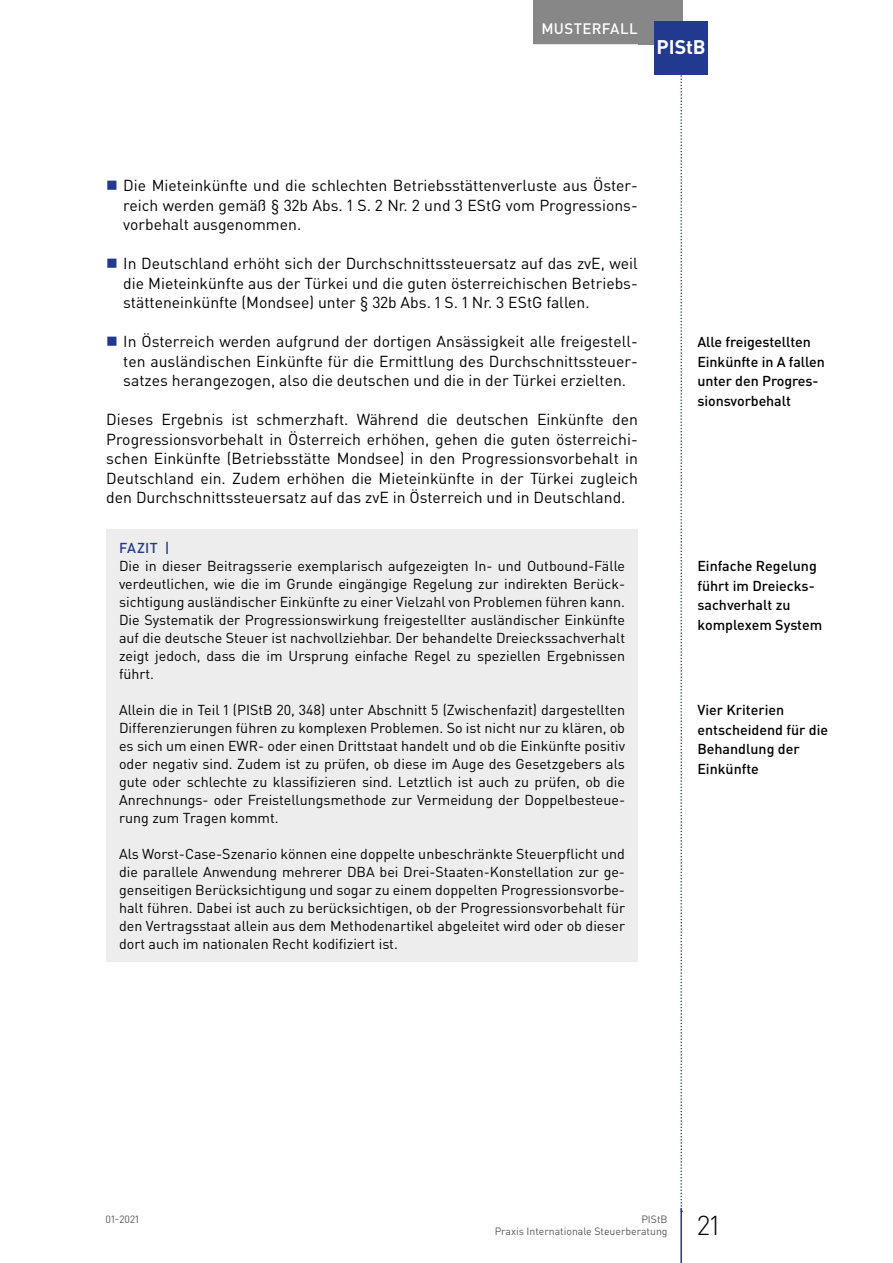
<style>
.page{position:relative;width:893px;height:1263px;background:#fff}
.page>*{position:absolute;margin:0;border:0;box-sizing:border-box;transform-origin:0 0}
.t1{font:300 27px "DIN Pro";color:#000}
.t2{font:700 19.5px "DIN Pro";color:#fff}
.t3{font:15.75px/19.5px "DIN Pro";color:#000;text-align:justify}
.t4{font:500 15px "DIN Pro";letter-spacing:.02em;color:#fff}
.t5{font:14.25px/18px "DIN Pro";color:#000;text-align:justify}
.t6{font:500 14.25px/19.5px "DIN Pro";color:#000}
.t7{font:500 14.25px "DIN Pro";color:#213a8f}
.t8{font:10.5px/12.8px "DIN Pro";color:#575756;text-align:right}
</style>
<div class="page">
<svg style="left:680px;top:74px;width:2px;height:1134px"></svg>
<div style="left:638px;top:0;width:44px;height:44px;background:#878787"></div>
<hr style="left:680px;top:1208px;width:2px;height:55px;background:#213a8f">
<div style="left:533px;top:0;width:113px;height:44px;background:#878787"></div>
<div style="left:655px;top:21px;width:53px;height:53px;background:#213a8f"></div>
<div style="left:106px;top:529px;width:532px;height:432px;background:#ededed"></div>
<p class="t4" style="left:541px;top:18px;width:98px">Musterfall</p>
<h2 class="t2" style="left:657px;top:33px;width:51px">PIStB</h2>
<p class="t3" style="left:123px;top:175px;width:516px">Die Mieteinkünfte und die schlechten Betriebsstättenverluste aus Öster&shy;reich werden gemäß § 32b Abs. 1 S. 2 Nr. 2 und 3 EStG vom Progressions&shy;vorbehalt ausgenommen.</p>
<p class="t3" style="left:123px;top:253px;width:516px">In Deutschland erhöht sich der Durchschnittssteuersatz auf das zvE, weil die Mieteinkünfte aus der Türkei und die guten österreichischen Betriebs&shy;stätteneinkünfte (Mondsee) unter § 32b Abs. 1 S. 1 Nr. 3 EStG fallen.</p>
<p class="t3" style="left:123px;top:331px;width:516px">In Österreich werden aufgrund der dortigen Ansässigkeit alle freigestell&shy;ten ausländischen Einkünfte für die Ermittlung des Durchschnittssteuer&shy;satzes herangezogen, also die deutschen und die in der Türkei erzielten.</p>
<p class="t3" style="left:106px;top:409px;width:533px">Dieses Ergebnis ist schmerzhaft. Während die deutschen Einkünfte den Progressionsvorbehalt in Österreich erhöhen, gehen die guten österreichi&shy;schen Einkünfte (Betriebsstätte Mondsee) in den Progressionsvorbehalt in Deutschland ein. Zudem erhöhen die Mieteinkünfte in der Türkei zugleich den Durchschnittssteuersatz auf das zvE in Österreich und in Deutschland.</p>
<p class="t7" style="left:119px;top:538px;width:52px">FAZIT |</p>
<p class="t5" style="left:119px;top:556px;width:508px">Die in dieser Beitragsserie exemplarisch aufgezeigten In- und Outbound-Fälle verdeutlichen, wie die im Grunde eingängige Regelung zur indirekten Berück&shy;sichtigung ausländischer Einkünfte zu einer Vielzahl von Problemen führen kann.<br>Die Systematik der Progressionswirkung freigestellter ausländischer Einkünfte auf die deutsche Steuer ist nachvollziehbar. Der behandelte Dreieckssachverhalt zeigt jedoch, dass die im Ursprung einfache Regel zu speziellen Ergebnissen führt.</p>
<p class="t5" style="left:119px;top:700px;width:508px">Allein die in Teil 1 (PIStB 20, 348) unter Abschnitt 5 (Zwischenfazit) dargestellten Differenzierungen führen zu komplexen Problemen. So ist nicht nur zu klären, ob es sich um einen EWR- oder einen Drittstaat handelt und ob die Einkünfte positiv oder negativ sind. Zudem ist zu prüfen, ob diese im Auge des Gesetzgebers als gute oder schlechte zu klassifizieren sind. Letztlich ist auch zu prüfen, ob die Anrechnungs- oder Freistellungsmethode zur Vermeidung der Doppelbesteue&shy;rung zum Tragen kommt.</p>
<p class="t5" style="left:119px;top:844px;width:508px">Als Worst-Case-Szenario können eine doppelte unbeschränkte Steuerpflicht und die parallele Anwendung mehrerer DBA bei Drei-Staaten-Konstellation zur ge&shy;genseitigen Berücksichtigung und sogar zu einem doppelten Progressionsvorbe&shy;halt führen. Dabei ist auch zu berücksichtigen, ob der Progressionsvorbehalt für den Vertragsstaat allein aus dem Methodenartikel abgeleitet wird oder ob dieser dort auch im nationalen Recht kodifiziert ist.</p>
<p class="t6" style="left:697px;top:332px;width:129px">Alle freigestellten<br>Einkünfte in A fallen unter den Progres&shy;sionsvorbehalt</p>
<p class="t6" style="left:697px;top:556px;width:126px">Einfache Regelung führt im Dreiecks&shy;sachverhalt zu komplexem System</p>
<p class="t6" style="left:697px;top:700px;width:132px">Vier Kriterien entscheidend für die<br>Behandlung der<br>Einkünfte</p>
<p class="t8" style="left:106px;top:1212px;width:35px">01-2021</p>
<p class="t8" style="left:495px;top:1212px;width:174px">PIStB<br>Praxis Internationale Steuerberatung</p>
<h1 class="t1" style="left:697px;top:1207px;width:24px">21</h1>
</div>
